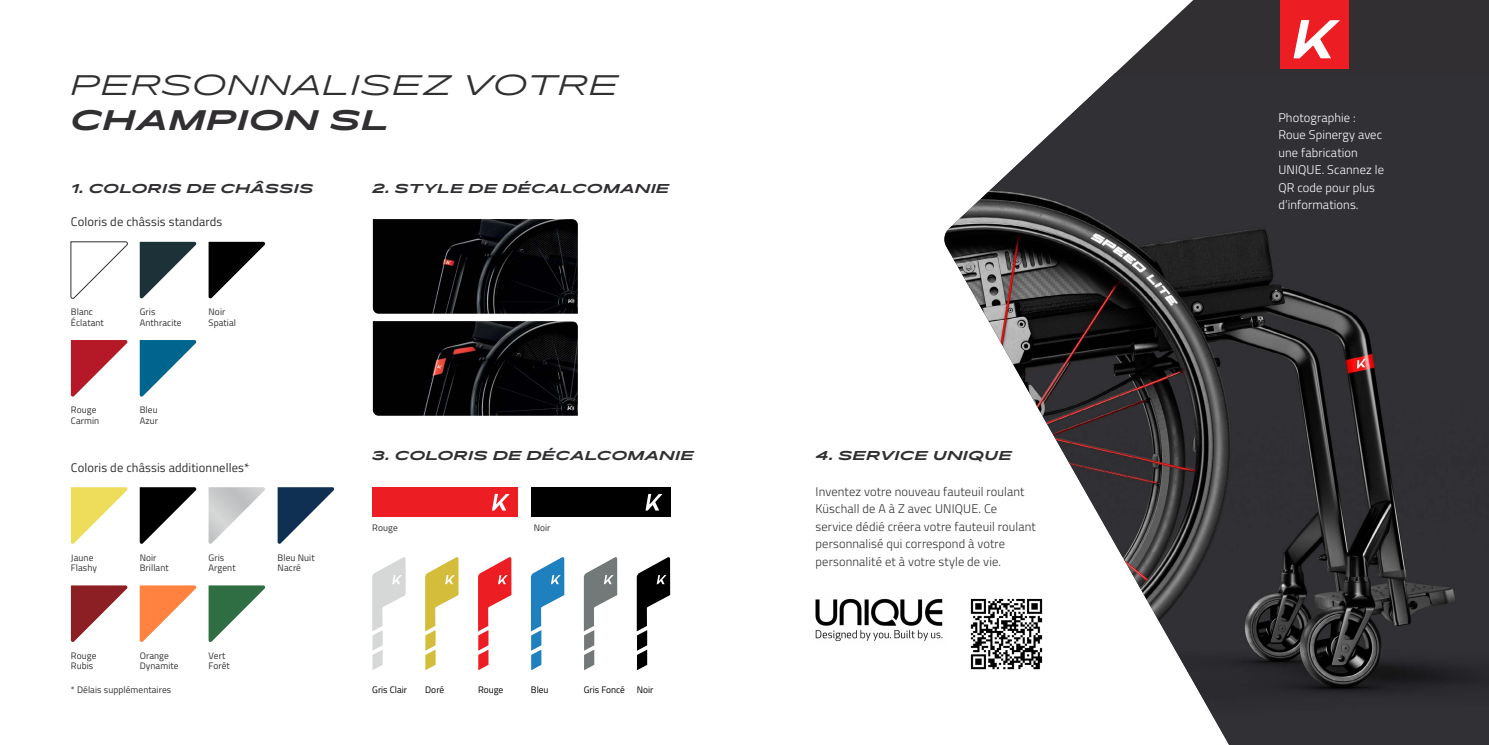
<style>
.page{position:relative;width:1489px;height:745px;background:#fff}
.page>*{position:absolute;margin:0;border:0;box-sizing:border-box;transform-origin:0 0}
.t1{font:italic 300 27.5px "Pano";letter-spacing:.06em;color:#312f32}
.t2{font:italic 700 27.5px "Pano";letter-spacing:.06em;color:#312f32}
.t3{font:300 12.5px/17.5px "Titillium Web";letter-spacing:.01em;color:#312f32}
.t4{font:300 12.5px/17.5px "Titillium Web";letter-spacing:.01em;color:#fff}
.t5{font:italic 700 12.5px "Pano";letter-spacing:.06em;color:#312f32}
.t6{font:12.5px "Titillium Web";letter-spacing:.01em;color:#312f32}
.t7{font:9.38px/10.6px "Titillium Web";letter-spacing:.01em;color:#312f32}
.t8{font:9.38px "Titillium Web";color:#000}
</style>
<div class="page">
<svg style="left:1115px;top:0;width:373px;height:73px;background:#4f4a4d"></svg>
<img style="left:944px;top:73px;width:544px;height:671px">
<img style="left:815px;top:590px;width:132px;height:55px">
<img style="left:968px;top:596px;width:76px;height:75px">
<svg style="left:208px;top:242px;width:58px;height:57px"></svg>
<svg style="left:208px;top:487px;width:57px;height:57px"></svg>
<svg style="left:140px;top:242px;width:57px;height:57px"></svg>
<svg style="left:140px;top:487px;width:57px;height:57px"></svg>
<svg style="left:140px;top:340px;width:57px;height:57px"></svg>
<svg style="left:140px;top:585px;width:57px;height:57px"></svg>
<svg style="left:208px;top:585px;width:58px;height:57px"></svg>
<svg style="left:71px;top:241px;width:57px;height:58px"></svg>
<svg style="left:71px;top:487px;width:57px;height:57px"></svg>
<svg style="left:71px;top:340px;width:57px;height:57px"></svg>
<svg style="left:71px;top:585px;width:57px;height:57px"></svg>
<div style="left:531px;top:487px;width:139px;height:29px;background:#000"></div>
<svg style="left:645px;top:493px;width:17px;height:17px"></svg>
<div style="left:372px;top:487px;width:145px;height:29px;background:#ed1d24"></div>
<svg style="left:492px;top:493px;width:17px;height:17px"></svg>
<div style="left:1280px;top:0;width:68px;height:68px;background:#ed1d24"></div>
<svg style="left:1293px;top:20px;width:46px;height:38px"></svg>
<svg style="left:372px;top:557px;width:33px;height:112px"></svg>
<svg style="left:425px;top:557px;width:33px;height:112px"></svg>
<svg style="left:478px;top:557px;width:33px;height:112px"></svg>
<svg style="left:531px;top:557px;width:33px;height:112px"></svg>
<svg style="left:584px;top:557px;width:33px;height:112px"></svg>
<svg style="left:636px;top:557px;width:34px;height:112px"></svg>
<img style="left:373px;top:219px;width:205px;height:94px">
<img style="left:373px;top:321px;width:205px;height:94px">
<svg style="left:277px;top:487px;width:58px;height:57px"></svg>
<h1 class="t1" style="left:71px;top:66px;width:548px">PERSONNALISEZ VOTRE</h1>
<h1 class="t2" style="left:71px;top:101px;width:319px">CHAMPION SL</h1>
<h2 class="t5" style="left:71px;top:180px;width:243px">1. COLORIS DE CHÂSSIS</h2>
<h2 class="t6" style="left:71px;top:212px;width:153px">Coloris de châssis standards</h2>
<p class="t7" style="left:71px;top:306px;width:34px">Blanc<br>Éclatant</p>
<p class="t7" style="left:71px;top:404px;width:30px">Rouge<br>Carmin</p>
<p class="t7" style="left:140px;top:306px;width:43px">Gris<br>Anthracite</p>
<p class="t7" style="left:208px;top:306px;width:29px">Noir<br>Spatial</p>
<p class="t7" style="left:140px;top:404px;width:20px">Bleu<br>Azur</p>
<h2 class="t6" style="left:71px;top:457px;width:180px">Coloris de châssis additionnelles*</h2>
<p class="t7" style="left:71px;top:551px;width:28px">Jaune<br>Flashy</p>
<p class="t7" style="left:140px;top:551px;width:31px">Noir<br>Brillant</p>
<p class="t7" style="left:208px;top:551px;width:29px">Gris<br>Argent</p>
<p class="t7" style="left:277px;top:551px;width:39px">Bleu Nuit<br>Nacré</p>
<p class="t7" style="left:140px;top:649px;width:40px">Orange<br>Dynamite</p>
<p class="t7" style="left:208px;top:649px;width:23px">Vert<br>Forêt</p>
<p class="t7" style="left:71px;top:649px;width:27px">Rouge<br>Rubis</p>
<p class="t7" style="left:71px;top:683px;width:102px">* Délais supplémentaires</p>
<h2 class="t5" style="left:373px;top:180px;width:298px">2. STYLE DE DÉCALCOMANIE</h2>
<h2 class="t5" style="left:373px;top:447px;width:322px">3. COLORIS DE DÉCALCOMANIE</h2>
<p class="t7" style="left:372px;top:521px;width:27px">Rouge</p>
<p class="t7" style="left:533px;top:521px;width:18px">Noir</p>
<p class="t8" style="left:372px;top:682px;width:36px">Gris Clair</p>
<p class="t8" style="left:425px;top:682px;width:21px">Doré</p>
<p class="t8" style="left:478px;top:682px;width:27px">Rouge</p>
<p class="t8" style="left:531px;top:682px;width:19px">Bleu</p>
<p class="t8" style="left:584px;top:682px;width:43px">Gris Foncé</p>
<p class="t8" style="left:636px;top:682px;width:18px">Noir</p>
<h2 class="t5" style="left:815px;top:447px;width:197px">4. SERVICE UNIQUE</h2>
<h2 class="t3" style="left:815px;top:481px;width:222px">Inventez votre nouveau fauteuil roulant Küschall de A à Z avec UNIQUE. Ce service dédié créera votre fauteuil roulant personnalisé qui correspond à votre personnalité et à votre style de vie.</h2>
<h2 class="t4" style="left:1278px;top:108px;width:107px">Photographie :<br>Roue Spinergy avec une fabrication<br>UNIQUE. Scannez le<br>QR code pour plus d’informations.</h2>
</div>
